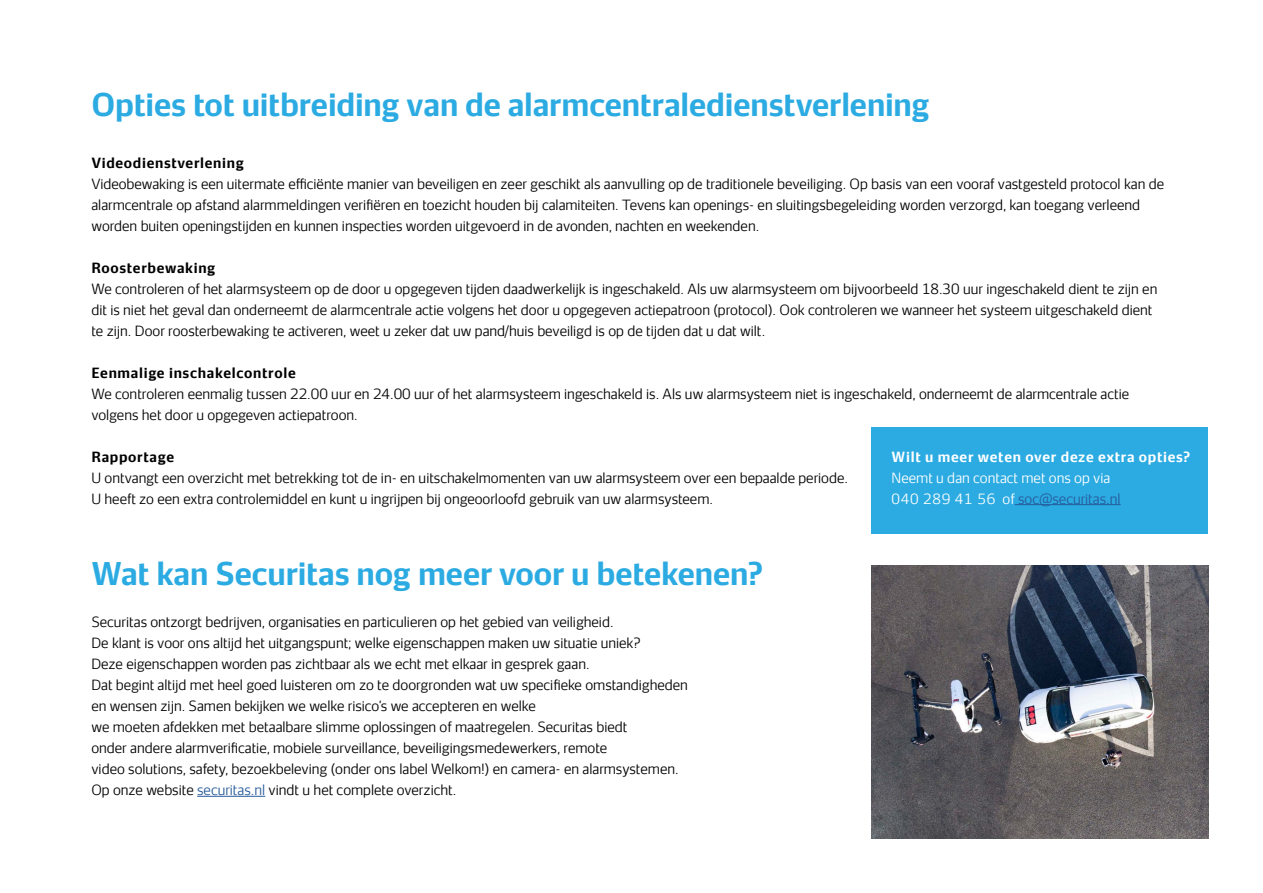
<style>
.page{position:relative;width:1263px;height:893px;background:#fff}
.page>*{position:absolute;margin:0;border:0;box-sizing:border-box;transform-origin:0 0}
.t1{font:700 30px "Securitas Sans TT";letter-spacing:-.005em;color:#2babe2}
.t2{font:300 13.5px/21px "Securitas Sans TT";color:#000}
.t3{font:700 13.5px "Securitas Sans TT";letter-spacing:.05em;color:#000}
.t4{font:300 13.5px/21px "Securitas Sans TT";color:#fff}
.t5{font:700 13.5px "Securitas Sans TT";letter-spacing:.05em;color:#fff}
.s1{color:#275b9b}
</style>
<div class="page">
<hr style="left:197px;top:796px;width:68px;height:1px;background:#275b9b">
<div style="left:872px;top:427px;width:336px;height:107px;background:#2babe2"></div>
<hr style="left:1015px;top:504px;width:105px;height:1px;background:#275b9b">
<img style="left:872px;top:566px;width:337px;height:273px">
<h1 class="t1" style="left:91px;top:78px;width:840px">Opties tot uitbreiding van de alarmcentraledienstverlening</h1>
<p class="t3" style="left:91px;top:151px;width:154px">Videodienstverlening</p>
<p class="t2" style="left:91px;top:172px;width:1074px">Videobewaking is een uitermate efficiënte manier van beveiligen en zeer geschikt als aanvulling op de traditionele beveiliging. Op basis van een vooraf vastgesteld protocol kan de alarmcentrale op afstand alarmmeldingen verifiëren en toezicht houden bij calamiteiten. Tevens kan openings- en sluitingsbegeleiding worden verzorgd, kan toegang verleend worden buiten openingstijden en kunnen inspecties worden uitgevoerd in de avonden, nachten en weekenden.</p>
<p class="t3" style="left:91px;top:256px;width:126px">Roosterbewaking</p>
<p class="t2" style="left:91px;top:277px;width:1067px">We controleren of het alarmsysteem op de door u opgegeven tijden daadwerkelijk is ingeschakeld. Als uw alarmsysteem om bijvoorbeeld 18.30 uur ingeschakeld dient te zijn en dit is niet het geval dan onderneemt de alarmcentrale actie volgens het door u opgegeven actiepatroon (protocol). Ook controleren we wanneer het systeem uitgeschakeld dient te zijn. Door roosterbewaking te activeren, weet u zeker dat uw pand/huis beveiligd is op de tijden dat u dat wilt.</p>
<p class="t3" style="left:91px;top:361px;width:206px">Eenmalige inschakelcontrole</p>
<p class="t2" style="left:91px;top:382px;width:1039px">We controleren eenmalig tussen 22.00 uur en 24.00 uur of het alarmsysteem ingeschakeld is. Als uw alarmsysteem niet is ingeschakeld, onderneemt de alarmcentrale actie volgens het door u opgegeven actiepatroon.</p>
<p class="t3" style="left:91px;top:445px;width:84px">Rapportage</p>
<p class="t2" style="left:91px;top:466px;width:758px">U ontvangt een overzicht met betrekking tot de in- en uitschakelmomenten van uw alarmsysteem over een bepaalde periode.<br>U heeft zo een extra controlemiddel en kunt u ingrijpen bij ongeoorloofd gebruik van uw alarmsysteem.</p>
<p class="t5" style="left:892px;top:445px;width:300px">Wilt u meer weten over deze extra opties?</p>
<p class="t4" style="left:892px;top:465px;width:230px">Neemt u dan contact met ons op via<br>040 289 41 56 of <span class="s1">soc@securitas.nl</span></p>
<h1 class="t1" style="left:91px;top:548px;width:673px">Wat kan Securitas nog meer voor u betekenen?</h1>
<p class="t2" style="left:91px;top:610px;width:598px">Securitas ontzorgt bedrijven, organisaties en particulieren op het gebied van veiligheid.<br>De klant is voor ons altijd het uitgangspunt; welke eigenschappen maken uw situatie uniek?<br>Deze eigenschappen worden pas zichtbaar als we echt met elkaar in gesprek gaan.<br>Dat begint altijd met heel goed luisteren om zo te doorgronden wat uw specifieke omstandigheden en wensen zijn. Samen bekijken we welke risico’s we accepteren en welke<br>we moeten afdekken met betaalbare slimme oplossingen of maatregelen. Securitas biedt<br>onder andere alarmverificatie, mobiele surveillance, beveiligingsmedewerkers, remote<br>video solutions, safety, bezoekbeleving (onder ons label Welkom!) en camera- en alarmsystemen.<br>Op onze website <span class="s1">securitas.nl</span> vindt u het complete overzicht.</p>
</div>
